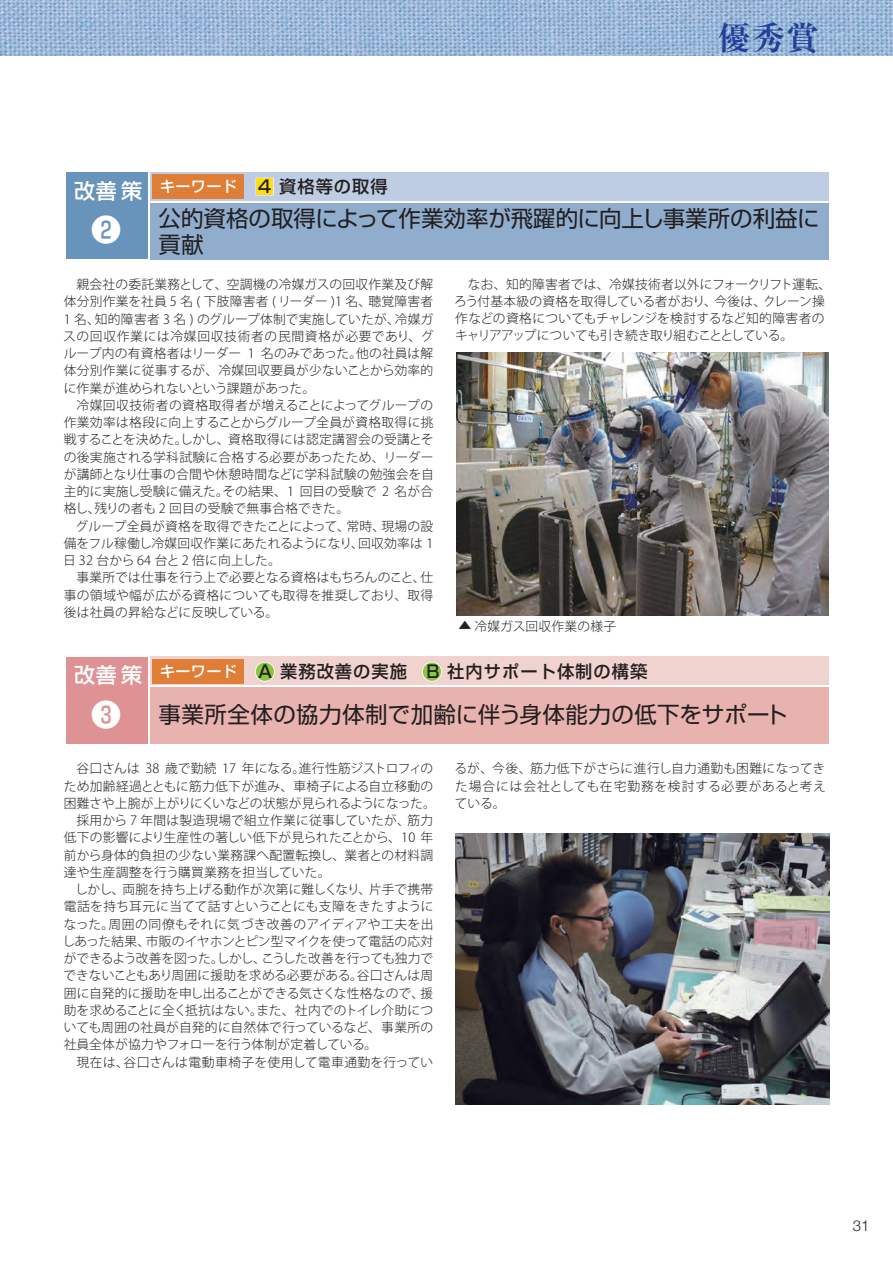
<style>
.page{position:relative;width:893px;height:1263px;background:#fff}
.page>*{position:absolute;margin:0;border:0;box-sizing:border-box;transform-origin:0 0}
.t1{font:700 33px "Ryumin Pro";color:#223f99}
.t2{font:500 30px "Shin Go Pro";color:#fff}
.t3{font:22.5px/26.2px "Shin Go Pro";color:#231f20}
.t4{font:22.5px "Shin Go Pro";letter-spacing:.02em;color:#231f20}
.t5{font:500 17.25px "Shin Go Pro";letter-spacing:.06em;color:#231f20}
.t6{font:300 15px "Helvetica Neue";color:#231f20}
.t7{font:300 12.75px/17.2px "Koz Go Pro";letter-spacing:.01em;color:#231f20;text-align:justify}
.t8{font:300 12.75px "Koz Go Pro";letter-spacing:-.03em;color:#231f20}
.t9{font:300 12.75px "Koz Go Pro";letter-spacing:.03em;color:#231f20}
.t10{font:300 12.75px "Koz Go Pro";letter-spacing:-.01em;color:#231f20}
.s1{font-size:21px;color:#fff}
.s2{font-size:15px;color:#fff}
</style>
<div class="page">
<img style="left:0;top:0;width:893px;height:55px">
<img style="left:457px;top:353px;width:371px;height:263px">
<img style="left:455px;top:833px;width:374px;height:271px">
<div style="left:150px;top:657px;width:678px;height:28px;background:#f0d3ce"></div>
<div style="left:255px;top:662px;width:20px;height:20px;border:2px solid #fff;border-radius:50%"></div>
<div style="left:256px;top:662px;width:18px;height:19px;background:#8bc63e;border-radius:50%"></div>
<div style="left:422px;top:662px;width:20px;height:20px;border:2px solid #fff;border-radius:50%"></div>
<div style="left:423px;top:662px;width:18px;height:19px;background:#8bc63e;border-radius:50%"></div>
<div style="left:150px;top:687px;width:678px;height:57px;background:#e8b2af"></div>
<div style="left:67px;top:657px;width:81px;height:87px;background:#df9293"></div>
<div style="left:153px;top:659px;width:91px;height:24px;background:#e07e37"></div>
<div style="left:150px;top:172px;width:678px;height:29px;background:#becde3"></div>
<div style="left:256px;top:178px;width:18px;height:17px;border:2px solid #fff"></div>
<div style="left:256px;top:178px;width:17px;height:17px;background:#ffdd17"></div>
<div style="left:150px;top:203px;width:678px;height:56px;background:#90adce"></div>
<div style="left:67px;top:172px;width:81px;height:87px;background:#6894bb"></div>
<div style="left:153px;top:175px;width:91px;height:24px;background:#e07e37"></div>
<h1 class="t1" style="left:718px;top:12px;width:102px">優秀賞</h1>
<h3 class="t5" style="left:74px;top:172px;width:315px"><span class="s1">改善策</span> <span class="s2">キーワード</span> 4 資格等の取得</h3>
<h2 class="t2" style="left:91px;top:205px;width:31px">❷</h2>
<h3 class="t3" style="left:159px;top:202px;width:662px">公的資格の取得によって作業効率が飛躍的に向上し事業所の利益に貢献</h3>
<p class="t7" style="left:63px;top:276px;width:372px;text-indent:13px">親会社の委託業務として、空調機の冷媒ガスの回収作業及び解体分別作業を社員 5 名 ( 下肢障害者 ( リーダー )1 名、聴覚障害者1 名、知的障害者 3 名 ) のグループ体制で実施していたが、冷媒ガスの回収作業には冷媒回収技術者の民間資格が必要であり、グループ内の有資格者はリーダー 1 名のみであった。他の社員は解体分別作業に従事するが、冷媒回収要員が少ないことから効率的に作業が進められないという課題があった。</p>
<p class="t7" style="left:64px;top:397px;width:371px;text-indent:13px">冷媒回収技術者の資格取得者が増えることによってグループの作業効率は格段に向上することからグループ全員が資格取得に挑戦することを決めた。しかし、資格取得には認定講習会の受講とその後実施される学科試験に合格する必要があったため、リーダーが講師となり仕事の合間や休憩時間などに学科試験の勉強会を自主的に実施し受験に備えた。その結果、1 回目の受験で 2 名が合格し、残りの者も 2 回目の受験で無事合格できた。</p>
<p class="t7" style="left:63px;top:517px;width:372px;text-indent:12px">グループ全員が資格を取得できたことによって、常時、現場の設備をフル稼働し冷媒回収作業にあたれるようになり、回収効率は 1日 32 台から 64 台と 2 倍に向上した。</p>
<p class="t7" style="left:64px;top:569px;width:371px;text-indent:13px">事業所では仕事を行う上で必要となる資格はもちろんのこと、仕事の領域や幅が広がる資格についても取得を推奨しており、取得後は社員の昇給などに反映している。</p>
<p class="t7" style="left:454px;top:275px;width:378px;text-align:left;text-indent:14px">なお、知的障害者では、冷媒技術者以外にフォークリフト運転、ろう付基本級の資格を取得している者がおり、今後は、クレーン操作などの資格についてもチャレンジを検討するなど知的障害者のキャリアアップについても引き続き取り組むこととしている。</p>
<p class="t7" style="left:457px;top:632px;width:14px;rotate:-90deg">▶</p>
<p class="t7" style="left:475px;top:618px;width:143px">冷媒ガス回収作業の様子</p>
<h3 class="t5" style="left:74px;top:657px;width:575px"><span class="s1">改善策</span> <span class="s2">キーワード</span> A 業務改善の実施　B 社内サポート体制の構築</h3>
<h2 class="t2" style="left:91px;top:690px;width:31px">❸</h2>
<h3 class="t4" style="left:159px;top:696px;width:630px">事業所全体の協力体制で加齢に伴う身体能力の低下をサポート</h3>
<p class="t7" style="left:77px;top:760px;width:358px">谷口さんは 38 歳で勤続 17 年になる。進行性筋ジストロフィの</p>
<p class="t7" style="left:64px;top:777px;width:371px">ため加齢経過とともに筋力低下が進み、車椅子による自立移動の</p>
<p class="t8" style="left:64px;top:795px;width:374px">困難さや上腕が上がりにくいなどの状態が見られるようになった。</p>
<p class="t7" style="left:77px;top:812px;width:358px">採用から 7 年間は製造現場で組立作業に従事していたが、筋力</p>
<p class="t7" style="left:64px;top:829px;width:371px">低下の影響により生産性の著しい低下が見られたことから、10 年</p>
<p class="t7" style="left:64px;top:846px;width:371px">前から身体的負担の少ない業務課へ配置転換し、業者との材料調</p>
<p class="t7" style="left:64px;top:864px;width:268px">達や生産調整を行う購買業務を担当していた。</p>
<p class="t7" style="left:75px;top:881px;width:360px">しかし、両腕を持ち上げる動作が次第に難しくなり、片手で携帯</p>
<p class="t7" style="left:64px;top:898px;width:371px">電話を持ち耳元に当てて話すということにも支障をきたすように</p>
<p class="t9" style="left:64px;top:916px;width:371px">なった。周囲の同僚もそれに気づき改善のアイディアや工夫を出</p>
<p class="t7" style="left:62px;top:933px;width:372px">しあった結果、市販のイヤホンとピン型マイクを使って電話の応対</p>
<p class="t8" style="left:64px;top:950px;width:371px">ができるよう改善を図った。しかし、こうした改善を行っても独力で</p>
<p class="t7" style="left:63px;top:967px;width:371px">できないこともあり周囲に援助を求める必要がある。谷口さんは周</p>
<p class="t10" style="left:64px;top:985px;width:371px">囲に自発的に援助を申し出ることができる気さくな性格なので、援</p>
<p class="t7" style="left:64px;top:1002px;width:371px">助を求めることに全く抵抗はない。また、社内でのトイレ介助につ</p>
<p class="t7" style="left:64px;top:1019px;width:371px">いても周囲の社員が自発的に自然体で行っているなど、事業所の</p>
<p class="t7" style="left:64px;top:1036px;width:315px">社員全体が協力やフォローを行う体制が定着している。</p>
<p class="t9" style="left:77px;top:1054px;width:358px">現在は、谷口さんは電動車椅子を使用して電車通勤を行ってい</p>
<p class="t7" style="left:454px;top:760px;width:373px">るが、今後、筋力低下がさらに進行し自力通勤も困難になってきた場合には会社としても在宅勤務を検討する必要があると考えている。</p>
<p class="t6" style="left:853px;top:1216px;width:8px">31</p>
</div>
